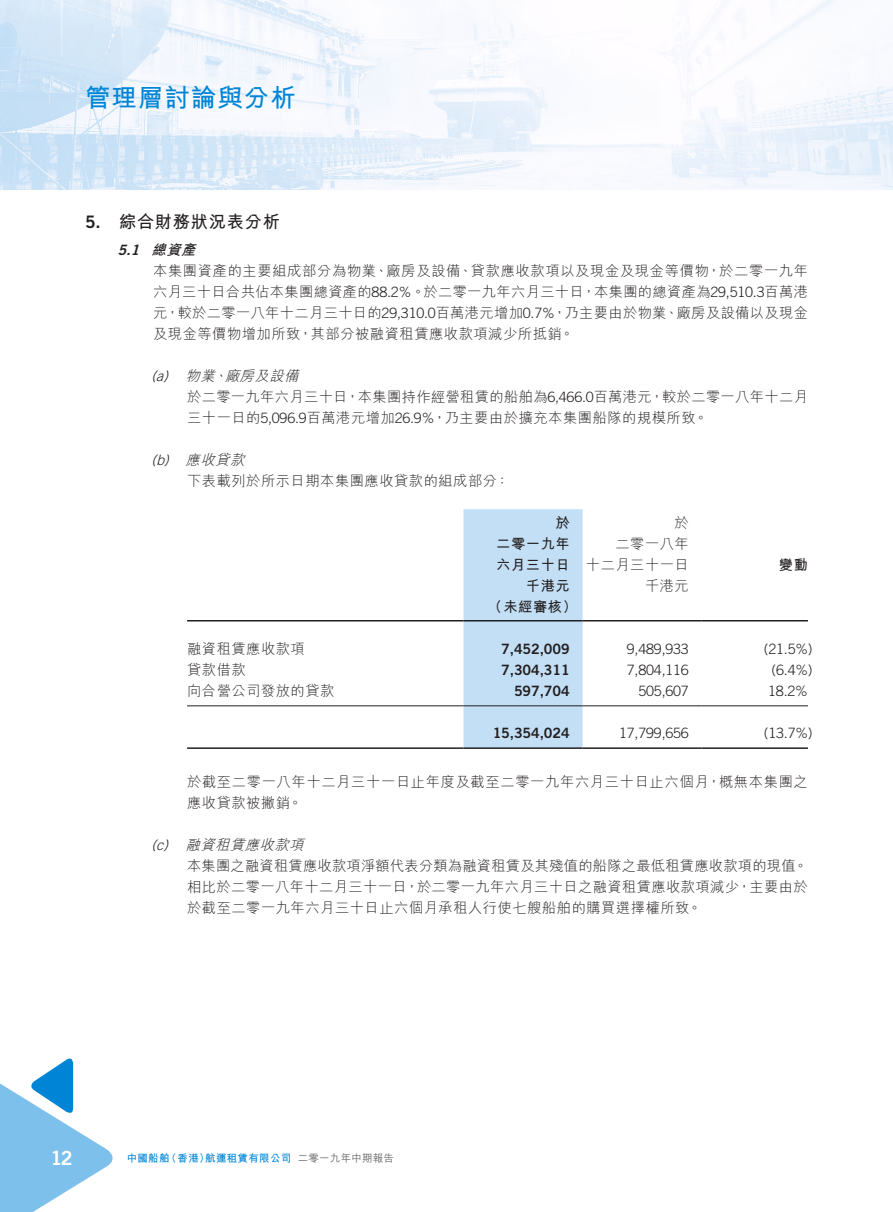
<style>
.page{position:relative;width:893px;height:1212px;background:#fff}
.page>*{position:absolute;margin:0;border:0;box-sizing:border-box;transform-origin:0 0}
.t1{font:700 25.5px "M Hei HK";letter-spacing:.04em;color:#0085d6}
.t2{font:19.5px "Trade Gothic LT Std Bd 2";color:#fff}
.Heading_2{font:700 17.25px "M Hei HK";letter-spacing:.04em;color:#231f20}
.Body_Text{font:300 14.25px/21px "M Hei HK";letter-spacing:.04em;color:#231f20;text-align:justify}
.Body_Text-2{font:300 14.25px "Trade Gothic LT Std";letter-spacing:-.01em;color:#231f20}
.Body_Text-3{font:14.25px "Trade Gothic LT Std Bd 2";letter-spacing:-.01em;color:#231f20}
.Heading_4{font:italic 300 14.25px "M Hei HK";color:#231f20}
.Body_Text-4{font:700 14.25px "M Hei HK";letter-spacing:.04em;color:#231f20}
.Heading_3{font:italic 14.25px "Trade Gothic LT Std Bd 2";color:#231f20}
.t3{font:700 10.5px "M Hei HK";letter-spacing:.03em;color:#0085d6}
.s1{font-family:"Trade Gothic LT Std Bd 2";font-weight:400}
.s2{font-family:"M Hei HK";font-weight:700}
.s3{font-family:"Trade Gothic LT Std"}
.s4{font-weight:500;color:#6c6d70}
</style>
<div class="page">
<img style="left:0;top:0;width:893px;height:189px">
<svg style="left:0;top:1058px;width:113px;height:154px"></svg>
<div style="left:463px;top:509px;width:120px;height:238px;background:#c3dff6"></div>
<hr style="left:187px;top:620px;width:276px;height:1px;background:#231f20">
<hr style="left:463px;top:620px;width:120px;height:1px;background:#231f20">
<hr style="left:583px;top:620px;width:119px;height:1px;background:#231f20">
<hr style="left:702px;top:620px;width:106px;height:1px;background:#231f20">
<hr style="left:187px;top:705px;width:276px;height:1px;background:#231f20">
<hr style="left:463px;top:705px;width:120px;height:1px;background:#231f20">
<hr style="left:583px;top:705px;width:119px;height:1px;background:#231f20">
<hr style="left:702px;top:705px;width:106px;height:1px;background:#231f20">
<hr style="left:187px;top:747px;width:276px;height:2px;background:#231f20">
<hr style="left:463px;top:747px;width:120px;height:2px;background:#231f20">
<hr style="left:583px;top:747px;width:119px;height:2px;background:#231f20">
<hr style="left:702px;top:747px;width:106px;height:2px;background:#231f20">
<h1 class="t1" style="left:85px;top:79px;width:212px">管理層討論與分析</h1>
<p class="Heading_2" style="left:85px;top:209px;width:196px"><span class="s1">5.</span> 綜合財務狀況表分析</p>
<p class="Heading_3" style="left:118px;top:241px;width:84px">5.1 <span class="s2">總資產</span></p>
<p class="Body_Text" style="left:153px;top:260px;width:656px">本集團資產的主要組成部分為物業、廠房及設備、貸款應收款項以及現金及現金等價物，於二零一九年六月三十日合共佔本集團總資產的<span class="s3">88.2%</span>。於二零一九年六月三十日，本集團的總資產為<span class="s3">29,510.3</span>百萬港元，較於二零一八年十二月三十日的<span class="s3">29,310.0</span>百萬港元增加<span class="s3">0.7%</span>，乃主要由於物業、廠房及設備以及現金及現金等價物增加所致，其部分被融資租賃應收款項減少所抵銷。</p>
<p class="Heading_4" style="left:152px;top:369px;width:152px"><span class="s3">(a)</span> 物業、廠房及設備</p>
<p class="Body_Text" style="left:187px;top:386px;width:622px">於二零一九年六月三十日，本集團持作經營租賃的船舶為<span class="s3">6,466.0</span>百萬港元，較於二零一八年十二月三十一日的<span class="s3">5,096.9</span>百萬港元增加<span class="s3">26.9%</span>，乃主要由於擴充本集團船隊的規模所致。</p>
<p class="Heading_4" style="left:152px;top:453px;width:98px"><span class="s3">(b)</span> 應收貸款</p>
<p class="Body_Text" style="left:187px;top:470px;width:324px">下表載列於所示日期本集團應收貸款的組成部分：</p>
<p class="Body_Text-4" style="left:556px;top:513px;width:16px">於</p>
<p class="Body_Text-4" style="left:496px;top:534px;width:75px">二零一九年</p>
<p class="Body_Text-4" style="left:496px;top:555px;width:75px">六月三十日</p>
<p class="Body_Text" style="left:675px;top:512px;width:16px">於</p>
<p class="Body_Text" style="left:615px;top:533px;width:75px">二零一八年</p>
<p class="Body_Text" style="left:586px;top:554px;width:104px">十二月三十一日</p>
<p class="Body_Text-4" style="left:779px;top:555px;width:31px">變動</p>
<p class="Body_Text-4" style="left:526px;top:576px;width:45px">千港元</p>
<p class="Body_Text" style="left:645px;top:575px;width:45px">千港元</p>
<p class="Body_Text-4" style="left:488px;top:597px;width:91px">（未經審核）</p>
<p class="Body_Text" style="left:187px;top:638px;width:119px">融資租賃應收款項</p>
<p class="Body_Text-3" style="left:501px;top:640px;width:70px">7,452,009</p>
<p class="Body_Text-2" style="left:627px;top:641px;width:64px">9,489,933</p>
<p class="Body_Text-2" style="left:764px;top:641px;width:50px">(21.5%)</p>
<p class="Body_Text" style="left:187px;top:659px;width:60px">貸款借款</p>
<p class="Body_Text-3" style="left:501px;top:661px;width:70px">7,304,311</p>
<p class="Body_Text-2" style="left:627px;top:662px;width:64px">7,804,116</p>
<p class="Body_Text-2" style="left:772px;top:662px;width:43px">(6.4%)</p>
<p class="Body_Text" style="left:187px;top:680px;width:149px">向合營公司發放的貸款</p>
<p class="Body_Text-3" style="left:514px;top:682px;width:57px">597,704</p>
<p class="Body_Text-2" style="left:638px;top:683px;width:52px">505,607</p>
<p class="Body_Text-2" style="left:768px;top:683px;width:41px">18.2%</p>
<p class="Body_Text-3" style="left:493px;top:724px;width:79px">15,354,024</p>
<p class="Body_Text-2" style="left:619px;top:725px;width:71px">17,799,656</p>
<p class="Body_Text-2" style="left:764px;top:725px;width:50px">(13.7%)</p>
<p class="Body_Text" style="left:187px;top:771px;width:622px">於截至二零一八年十二月三十一日止年度及截至二零一九年六月三十日止六個月，概無本集團之應收貸款被撇銷。</p>
<p class="Heading_4" style="left:152px;top:838px;width:157px"><span class="s3">(c)</span> 融資租賃應收款項</p>
<p class="Body_Text" style="left:187px;top:855px;width:622px">本集團之融資租賃應收款項淨額代表分類為融資租賃及其殘值的船隊之最低租賃應收款項的現值。相比於二零一八年十二月三十一日，於二零一九年六月三十日之融資租賃應收款項減少，主要由於於截至二零一九年六月三十日止六個月承租人行使七艘船舶的購買選擇權所致。</p>
<h2 class="t2" style="left:50px;top:1145px;width:24px">12</h2>
<p class="t3" style="left:127px;top:1150px;width:269px">中國船舶（香港）航運租賃有限公司 <span class="s4">二零一九年中期報告</span></p>
</div>
